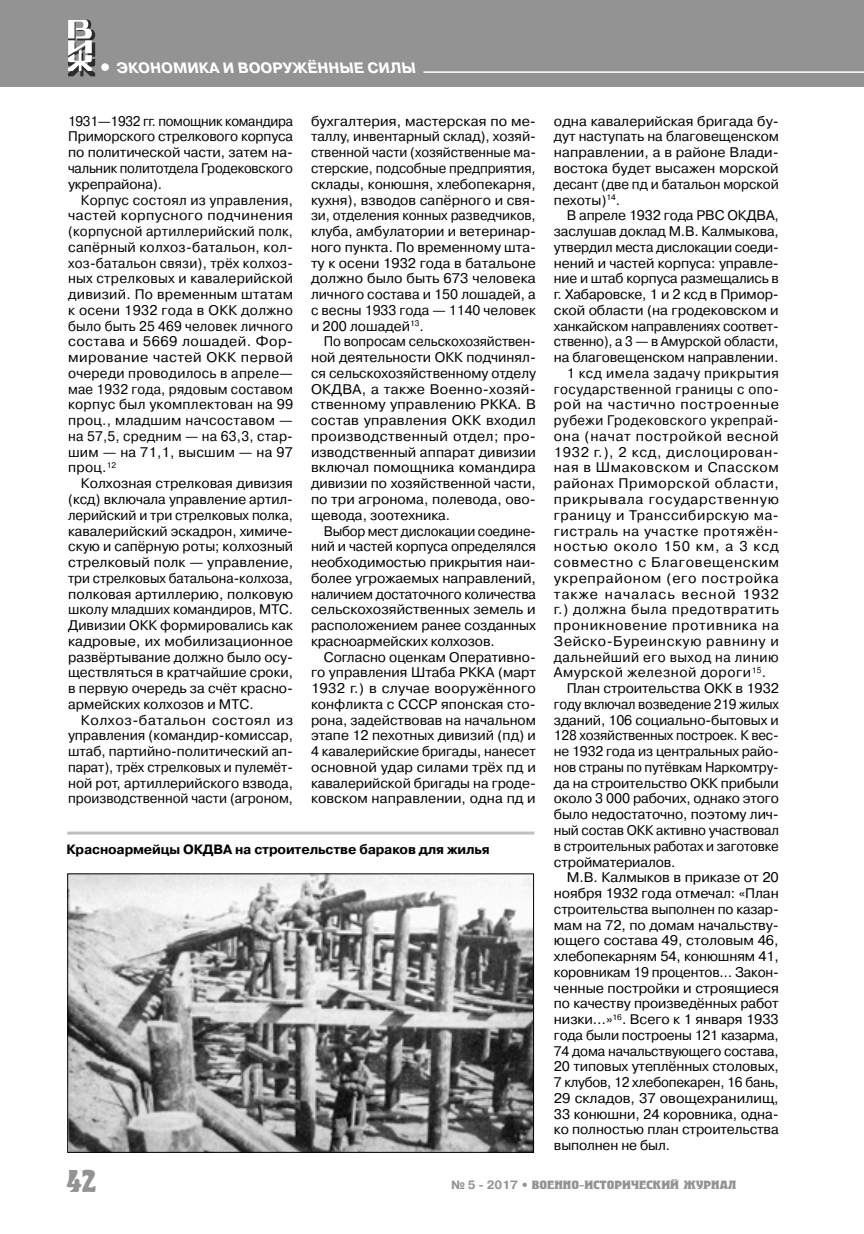
<style>
.page{position:relative;width:864px;height:1234px;background:#fff}
.page>*{position:absolute;margin:0;border:0;box-sizing:border-box;transform-origin:0 0}
.t1{font:700 31.5px "Herold C";color:#939393}
.t2{font:700 15px "Pragmatica C";color:#fff}
.t3{font:13.95px/15.8px "Pragmatica C";letter-spacing:-.005em;color:#000;text-align:justify}
.t4{font:13.95px/15.8px "Pragmatica C";letter-spacing:-.005em;color:#000;text-align:justify;scale:.95 1}
.t5{font:13.95px/15.8px "Pragmatica C";letter-spacing:-.005em;color:#000;text-align:justify;scale:.96 1}
.t6{font:13.95px "Pragmatica C";letter-spacing:.045em;color:#000}
.t7{font:13.95px "Pragmatica C";letter-spacing:.04em;color:#000}
.t8{font:13.95px "Pragmatica C";letter-spacing:.035em;color:#000}
.t9{font:13.95px "Pragmatica C";letter-spacing:.05em;color:#000}
.t10{font:13.95px "Pragmatica C";letter-spacing:.035em;color:#000;scale:.95 1}
.t11{font:13.95px "Pragmatica C";letter-spacing:.035em;color:#000;scale:.96 1}
.t12{font:13.95px "Pragmatica C";letter-spacing:.07em;color:#000}
.t13{font:13.95px "Pragmatica C";letter-spacing:.06em;color:#000}
.t14{font:700 13.5px "Pragmatica C";letter-spacing:-.01em;color:#000}
.t15{font:700 12px "Herold C";color:#939393;scale:1.2 1}
.s1{font-family:"Pragmatica C"}
</style>
<div class="page">
<div style="left:0;top:0;width:863px;height:87px;background:#939393"></div>
<div style="left:101px;top:63px;width:8px;height:8px;background:#fff;border-radius:50%"></div>
<svg style="left:68px;top:20px;width:27px;height:56px"></svg>
<hr style="left:423px;top:71px;width:440px;height:2px;background:#fff">
<img style="left:69px;top:875px;width:462px;height:275px">
<div style="left:67px;top:873px;width:466px;height:279px;border:1px solid #000"></div>
<hr style="left:67px;top:831px;width:467px;height:3px;background:#c0c0c0">
<p class="t2" style="left:117px;top:59px;width:303px">ЭКОНОМИКА И ВООРУЖЁННЫЕ СИЛЫ</p>
<p class="t4" style="left:68px;top:113px;width:238px">1931—1932 гг. помощник командира Приморского стрелкового корпуса по политической части, затем на&shy;чальник политотдела Гродековского укрепрайона).</p>
<p class="t3" style="left:68px;top:192px;width:226px;text-indent:13px">Корпус состоял из управления, частей корпусного подчинения (корпусной артиллерийский полк, сапёрный колхоз-батальон, кол&shy;хоз-батальон связи), трёх колхоз&shy;ных стрелковых и кавалерийской дивизий. По временным штатам к осени 1932 года в ОКК должно было быть 25 469 человек личного состава и 5669 лошадей. Фор&shy;мирование частей ОКК первой очереди проводилось в апреле— мае 1932 года, рядовым составом корпус был укомплектован на 99 проц., младшим начсоставом — на 57,5, средним — на 63,3, стар&shy;шим — на 71,1, высшим — на 97 проц.<sup>12</sup></p>
<p class="t3" style="left:68px;top:475px;width:226px;text-indent:13px">Колхозная стрелковая дивизия (ксд) включала управление артил&shy;лерийский и три стрелковых полка, кавалерийский эскадрон, химиче&shy;скую и сапёрную роты; колхозный стрелковый полк — управление, три стрелковых батальона-колхоза, полковая артиллерию, полковую школу младших командиров, МТС.<br>Дивизии ОКК формировались как кадровые, их мобилизационное развёртывание должно было осу&shy;ществляться в кратчайшие сроки, в первую очередь за счёт красно&shy;армейских колхозов и МТС.</p>
<p class="t3" style="left:68px;top:712px;width:226px;text-indent:13px">Колхоз-батальон состоял из управления (командир-комиссар, штаб, партийно-политический ап&shy;парат), трёх стрелковых и пулемёт&shy;ной рот, артиллерийского взвода, производственной части (агроном,</p>
<p class="t3" style="left:311px;top:113px;width:226px">бухгалтерия, мастерская по ме&shy;таллу, инвентарный склад), хозяй&shy;ственной части (хозяйственные ма&shy;стерские, подсобные предприятия, склады, конюшня, хлебопекарня, кухня), взводов сапёрного и свя&shy;зи, отделения конных разведчиков, клуба, амбулатории и ветеринар&shy;ного пункта. По временному шта&shy;ту к осени 1932 года в батальоне должно было быть 673 человека личного состава и 150 лошадей, а с весны 1933 года — 1140 человек и 200 лошадей<sup>13</sup>.</p>
<p class="t4" style="left:311px;top:334px;width:238px;text-indent:13px">По вопросам сельскохозяйствен&shy;ной деятельности ОКК подчинял&shy;ся сельскохозяйственному отделу ОКДВА, а также Военно-хозяй&shy;ственному управлению РККА. В состав управления ОКК входил производственный отдел; про&shy;изводственный аппарат дивизии включал помощника командира дивизии по хозяйственной части, по три агронома, полевода, ово&shy;щевода, зоотехника.</p>
<p class="t5" style="left:311px;top:523px;width:236px;text-indent:13px">Выбор мест дислокации соедине&shy;ний и частей корпуса определялся необходимостью прикрытия наи&shy;более угрожаемых направлений, наличием достаточного количества сельскохозяйственных земель и расположением ранее созданных красноармейских колхозов.</p>
<p class="t3" style="left:311px;top:649px;width:226px;text-indent:13px">Согласно оценкам Оперативно&shy;го управления Штаба РККА (март 1932 г.) в случае вооружённого конфликта с СССР японская сто&shy;рона, задействовав на начальном этапе 12 пехотных дивизий (пд) и 4 кавалерийские бригады, нанесет основной удар силами трёх пд и кавалерийской бригады на гроде&shy;ковском направлении, одна пд и</p>
<p class="t14" style="left:66px;top:841px;width:424px">Красноармейцы ОКДВА на строительстве бараков для жилья</p>
<p class="t3" style="left:553px;top:113px;width:226px">одна кавалерийская бригада бу&shy;дут наступать на благовещенском направлении, а в районе Влади&shy;востока будет высажен морской десант (две пд и батальон морской пехоты)<sup>14</sup>.</p>
<p class="t3" style="left:566px;top:208px;width:213px">В апреле 1932 года РВС ОКДВА,</p>
<p class="t3" style="left:553px;top:223px;width:226px">заслушав доклад М.В. Калмыкова,</p>
<p class="t3" style="left:553px;top:239px;width:226px">утвердил места дислокации соеди-</p>
<p class="t3" style="left:553px;top:255px;width:226px">нений и частей корпуса: управле-</p>
<p class="t3" style="left:553px;top:271px;width:226px">ние и штаб корпуса размещались в</p>
<p class="t3" style="left:553px;top:286px;width:226px">г. Хабаровске, 1 и 2 ксд в Примор-</p>
<p class="t3" style="left:553px;top:302px;width:226px">ской области (на гродековском и</p>
<p class="t3" style="left:553px;top:318px;width:226px">ханкайском направлениях соответ-</p>
<p class="t5" style="left:553px;top:334px;width:235px">ственно), а 3 — в Амурской области,</p>
<p class="t3" style="left:553px;top:349px;width:226px">на благовещенском направлении.</p>
<p class="t8" style="left:566px;top:365px;width:214px">1 ксд имела задачу прикрытия</p>
<p class="t11" style="left:553px;top:381px;width:236px">государственной границы с опо-</p>
<p class="t9" style="left:553px;top:397px;width:226px">рой на частично построенные</p>
<p class="t10" style="left:553px;top:412px;width:238px">рубежи Гродековского укрепрай-</p>
<p class="t6" style="left:553px;top:428px;width:226px">она (начат постройкой весной</p>
<p class="t6" style="left:553px;top:444px;width:226px">1932 г.), 2 ксд, дислоцирован-</p>
<p class="t7" style="left:553px;top:460px;width:226px">ная в Шмаковском и Спасском</p>
<p class="t6" style="left:553px;top:475px;width:226px">районах Приморской области,</p>
<p class="t9" style="left:553px;top:491px;width:226px">прикрывала государственную</p>
<p class="t7" style="left:553px;top:507px;width:226px">границу и Транссибирскую ма-</p>
<p class="t7" style="left:553px;top:523px;width:226px">гистраль на участке протяжён-</p>
<p class="t13" style="left:553px;top:538px;width:226px">ностью около 150 км, а 3 ксд</p>
<p class="t6" style="left:553px;top:554px;width:226px">совместно с Благовещенским</p>
<p class="t6" style="left:553px;top:570px;width:226px">укрепрайоном (его постройка</p>
<p class="t12" style="left:553px;top:586px;width:226px">также началась весной 1932</p>
<p class="t7" style="left:553px;top:601px;width:226px">г.) должна была предотвратить</p>
<p class="t6" style="left:553px;top:617px;width:226px">проникновение противника на</p>
<p class="t6" style="left:553px;top:633px;width:226px">Зейско-Буреинскую равнину и</p>
<p class="t8" style="left:553px;top:649px;width:226px">дальнейший его выход на линию</p>
<p class="t7" style="left:553px;top:664px;width:213px">Амурской железной дороги<sup>15</sup>.</p>
<p class="t3" style="left:566px;top:680px;width:213px">План строительства ОКК в 1932</p>
<p class="t4" style="left:553px;top:696px;width:238px">году включал возведение 219 жилых</p>
<p class="t3" style="left:553px;top:712px;width:226px">зданий, 106 социально-бытовых и</p>
<p class="t5" style="left:553px;top:727px;width:236px">128 хозяйственных построек. К вес-</p>
<p class="t3" style="left:553px;top:743px;width:226px">не 1932 года из центральных райо-</p>
<p class="t5" style="left:553px;top:759px;width:236px">нов страны по путёвкам Наркомтру-</p>
<p class="t3" style="left:553px;top:775px;width:226px">да на строительство ОКК прибыли</p>
<p class="t3" style="left:553px;top:790px;width:226px">около 3 000 рабочих, однако этого</p>
<p class="t3" style="left:553px;top:806px;width:226px">было недостаточно, поэтому лич-</p>
<p class="t5" style="left:553px;top:822px;width:236px">ный состав ОКК активно участвовал</p>
<p class="t5" style="left:553px;top:838px;width:235px">в строительных работах и заготовке</p>
<p class="t3" style="left:553px;top:853px;width:123px">стройматериалов.</p>
<p class="t3" style="left:566px;top:869px;width:213px">М.В. Калмыков в приказе от 20</p>
<p class="t3" style="left:553px;top:885px;width:226px">ноября 1932 года отмечал: «План</p>
<p class="t3" style="left:553px;top:901px;width:226px">строительства выполнен по казар-</p>
<p class="t3" style="left:553px;top:916px;width:226px">мам на 72, по домам начальству-</p>
<p class="t3" style="left:553px;top:932px;width:226px">ющего состава 49, столовым 46,</p>
<p class="t3" style="left:553px;top:948px;width:226px">хлебопекарням 54, конюшням 41,</p>
<p class="t3" style="left:553px;top:964px;width:226px">коровникам 19 процентов… Закон-</p>
<p class="t3" style="left:553px;top:979px;width:226px">ченные постройки и строящиеся</p>
<p class="t3" style="left:553px;top:995px;width:226px">по качеству произведённых работ</p>
<p class="t3" style="left:553px;top:1011px;width:226px">низки…»<sup>16</sup>. Всего к 1 января 1933</p>
<p class="t3" style="left:553px;top:1027px;width:226px">года были построены 121 казарма,</p>
<p class="t3" style="left:553px;top:1042px;width:226px">74 дома начальствующего состава,</p>
<p class="t3" style="left:553px;top:1058px;width:226px">20 типовых утеплённых столовых,</p>
<p class="t3" style="left:553px;top:1074px;width:226px">7 клубов, 12 хлебопекарен, 16 бань,</p>
<p class="t3" style="left:553px;top:1090px;width:226px">29 складов, 37 овощехранилищ,</p>
<p class="t3" style="left:553px;top:1105px;width:226px">33 конюшни, 24 коровника, одна-</p>
<p class="t3" style="left:553px;top:1121px;width:226px">ко полностью план строительства</p>
<p class="t3" style="left:553px;top:1137px;width:118px">выполнен не был.</p>
<h1 class="t1" style="left:66px;top:1165px;width:32px">42</h1>
<p class="t15" style="left:451px;top:1179px;width:239px"><span class="s1">№ 5 - 2017 •</span> ВОЕННО-ИСТОРИЧЕСКИЙ ЖУРНАЛ</p>
</div>
